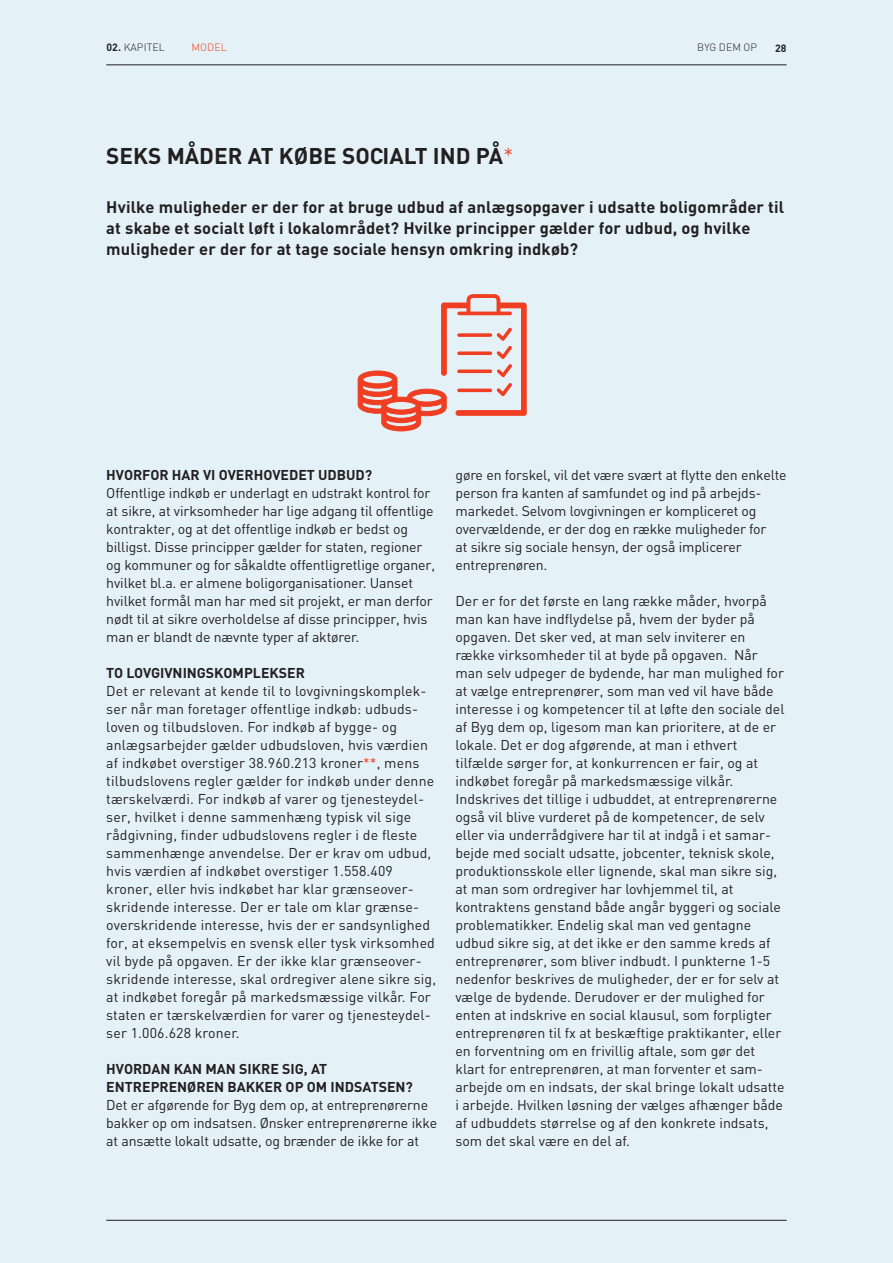
<style>
.page{position:relative;width:893px;height:1263px;background:#e4f2f7}
.page>*{position:absolute;margin:0;border:0;box-sizing:border-box;transform-origin:0 0}
.t1{font:700 22.5px "DIN";color:#231f20}
.t2{font:700 16.5px/21px "DIN";letter-spacing:.01em;color:#231f20}
.t3{font:14.1px/18px "DIN";color:#231f20}
.t4{font:700 14.1px/18px "DIN";color:#231f20}
.t5{font:300 10.5px "DIN";letter-spacing:.01em;color:#231f20}
.t6{font:300 10.5px "DIN";letter-spacing:.01em;color:#ef3e22}
.t7{font:700 10.5px "DIN";color:#231f20}
.s1{font-weight:700}
.s2{font-weight:300;color:#ef3e22}
.s3{color:#ef3e22}
</style>
<div class="page">
<hr style="left:106px;top:1220px;width:681px;height:1px;background:#231f20">
<hr style="left:106px;top:65px;width:681px;height:1px;background:#231f20">
<svg style="left:358px;top:294px;width:169px;height:137px"></svg>
<hr style="left:459px;top:312px;width:51px;height:3px;background:#ef3e22">
<p class="t5" style="left:106px;top:41px;width:60px"><span class="s1">02.</span> KAPITEL</p>
<p class="t6" style="left:191px;top:41px;width:37px">MODEL</p>
<p class="t5" style="left:697px;top:41px;width:61px">BYG DEM OP</p>
<p class="t7" style="left:775px;top:41px;width:13px">28</p>
<h1 class="t1" style="left:106px;top:141px;width:409px">SEKS MÅDER AT KØBE SOCIALT IND PÅ<span class="s2">*</span></h1>
<p class="t2" style="left:106px;top:196px;width:679px">Hvilke muligheder er der for at bruge udbud af anlægsopgaver i udsatte boligområder til at skabe et socialt løft i lokalområdet? Hvilke principper gælder for udbud, og hvilke muligheder er der for at tage sociale hensyn omkring indkøb?</p>
<p class="t4" style="left:106px;top:465px;width:267px">HVORFOR HAR VI OVERHOVEDET UDBUD?</p>
<p class="t3" style="left:106px;top:484px;width:330px">Offentlige indkøb er underlagt en udstrakt kontrol for at sikre, at virksomheder har lige adgang til offentlige kontrakter, og at det offentlige indkøb er bedst og billigst. Disse principper gælder for staten, regioner og kommuner og for såkaldte offentligretlige organer, hvilket bl.a. er almene boligorganisationer. Uanset hvilket formål man har med sit projekt, er man derfor nødt til at sikre overholdelse af disse principper, hvis man er blandt de nævnte typer af aktører.</p>
<p class="t4" style="left:106px;top:663px;width:200px">TO LOVGIVNINGSKOMPLEKSER</p>
<p class="t3" style="left:106px;top:682px;width:331px">Det er relevant at kende til to lovgivningskomplek&shy;ser når man foretager offentlige indkøb: udbuds&shy;loven og tilbudsloven. For indkøb af bygge- og anlægsarbejder gælder udbudsloven, hvis værdien af indkøbet overstiger 38.960.213 kroner<span class="s3">**</span>, mens tilbudslovens regler gælder for indkøb under denne tærskelværdi. For indkøb af varer og tjenesteydel&shy;ser, hvilket i denne sammenhæng typisk vil sige rådgivning, finder udbudslovens regler i de fleste sammenhænge anvendelse. Der er krav om udbud, hvis værdien af indkøbet overstiger 1.558.409 kroner, eller hvis indkøbet har klar grænseover&shy;skridende interesse. Der er tale om klar grænse&shy;overskridende interesse, hvis der er sandsynlighed for, at eksempelvis en svensk eller tysk virksomhed vil byde på opgaven. Er der ikke klar grænseover&shy;skridende interesse, skal ordregiver alene sikre sig, at indkøbet foregår på markedsmæssige vilkår. For staten er tærskelværdien for varer og tjenesteydel&shy;ser 1.006.628 kroner.</p>
<p class="t4" style="left:106px;top:1059px;width:308px">HVORDAN KAN MAN SIKRE SIG, AT<br>ENTREPRENØREN BAKKER OP OM INDSATSEN?</p>
<p class="t3" style="left:106px;top:1096px;width:332px">Det er afgørende for Byg dem op, at entreprenørerne bakker op om indsatsen. Ønsker entreprenørerne ikke at ansætte lokalt udsatte, og brænder de ikke for at</p>
<p class="t3" style="left:455px;top:466px;width:333px">gøre en forskel, vil det være svært at flytte den enkelte person fra kanten af samfundet og ind på arbejds&shy;markedet. Selvom lovgivningen er kompliceret og overvældende, er der dog en række muligheder for<br>at sikre sig sociale hensyn, der også implicerer entreprenøren.</p>
<p class="t3" style="left:455px;top:592px;width:331px">Der er for det første en lang række måder, hvorpå man kan have indflydelse på, hvem der byder på opgaven. Det sker ved, at man selv inviterer en række virksomheder til at byde på opgaven. Når man selv udpeger de bydende, har man mulighed for at vælge entreprenører, som man ved vil have både interesse i og kompetencer til at løfte den sociale del af Byg dem op, ligesom man kan prioritere, at de er lokale. Det er dog afgørende, at man i ethvert tilfælde sørger for, at konkurrencen er fair, og at indkøbet foregår på markedsmæssige vilkår.<br>Indskrives det tillige i udbuddet, at entreprenørerne også vil blive vurderet på de kompetencer, de selv eller via underrådgivere har til at indgå i et samar&shy;bejde med socialt udsatte, jobcenter, teknisk skole, produktionsskole eller lignende, skal man sikre sig, at man som ordregiver har lovhjemmel til, at kontraktens genstand både angår byggeri og sociale problematikker. Endelig skal man ved gentagne udbud sikre sig, at det ikke er den samme kreds af entreprenører, som bliver indbudt. I punkterne 1-5 nedenfor beskrives de muligheder, der er for selv at vælge de bydende. Derudover er der mulighed for enten at indskrive en social klausul, som forpligter entreprenøren til fx at beskæftige praktikanter, eller en forventning om en frivillig aftale, som gør det klart for entreprenøren, at man forventer et sam&shy;arbejde om en indsats, der skal bringe lokalt udsatte i arbejde. Hvilken løsning der vælges afhænger både af udbuddets størrelse og af den konkrete indsats, som det skal være en del af.</p>
</div>
